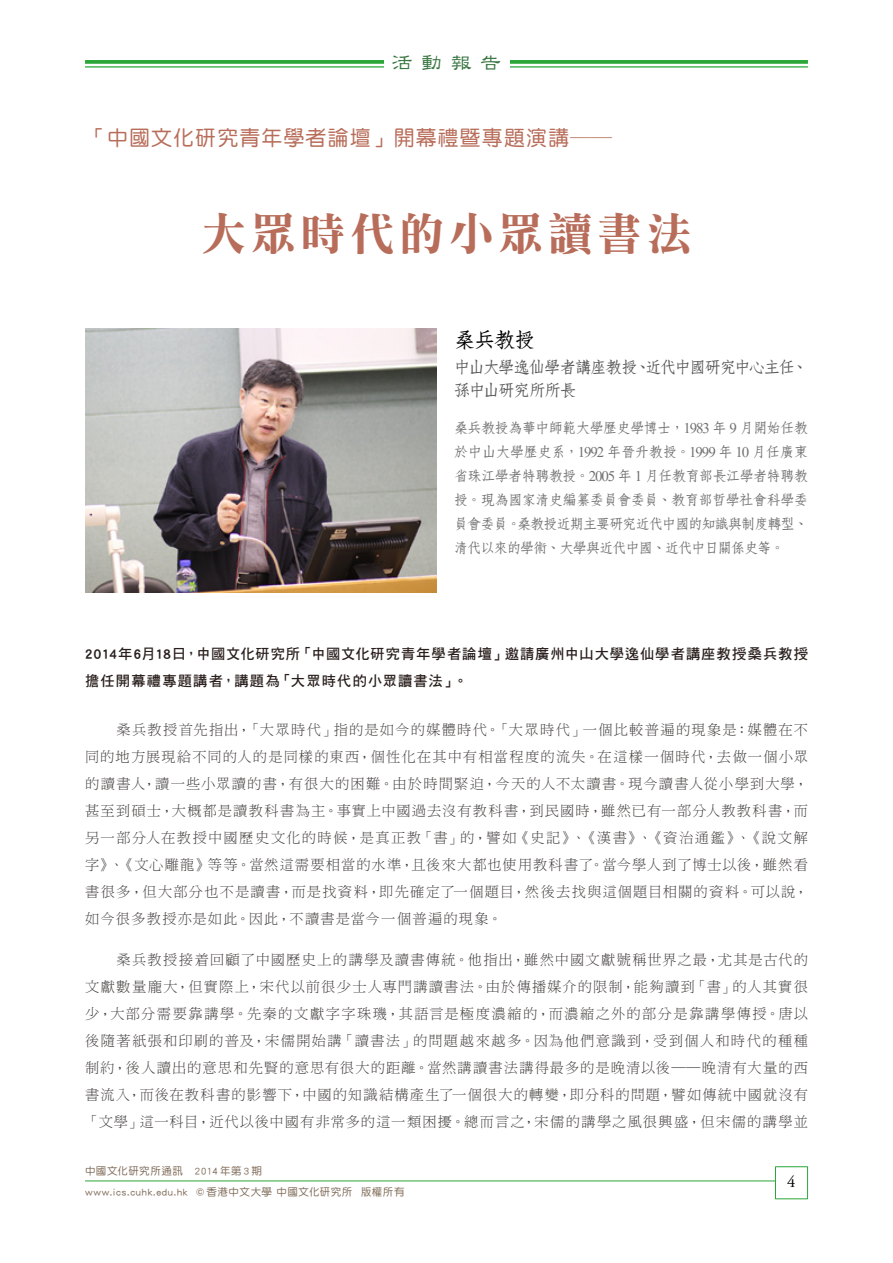
<style>
.page{position:relative;width:893px;height:1263px;background:#fff}
.page>*{position:absolute;margin:0;border:0;box-sizing:border-box;transform-origin:0 0}
.t1{font:45px "DF Li Song W7 WINP BF";letter-spacing:.1em;color:#b86d5a}
.t2{font:21px "DF Yuan Md HKP BF";letter-spacing:.05em;color:#b86d5a}
.t3{font:21px "DF Li Shu W5 WINP BF";color:#397642}
.t4{font:21px "DF Fang Song W6 HKP BF";color:#000}
.t5{font:16.5px/22.5px "DF Fang Song W6 HKP BF";letter-spacing:-.085em;color:#595757}
.t6{font:16.5px "Adobe Garamond Pro";color:#000}
.t7{font:14.25px/27px "DF Ming Lt HKSCS U";letter-spacing:.08em;color:#3e3a39;text-align:justify}
.t8{font:14.25px/24px "DF Fang Song W6 HKP BF";letter-spacing:-.075em;color:#727171;text-align:justify}
.t9{font:14.25px/27px "DF Hei Bd HKP BF";letter-spacing:.075em;color:#291f1c}
.t10{font:10.5px "DF Yuan Md HKP BF";letter-spacing:.05em;color:#816d5a}
.s1{font-family:"Aparajita";font-size:18.6px}
</style>
<div class="page">
<div style="left:775px;top:1166px;width:33px;height:33px;background:#fff;border:1px solid #2aa738"></div>
<hr style="left:85px;top:1180px;width:690px;height:1px;background:#2aa738">
<svg style="left:85px;top:60px;width:723px;height:4px;background:#37ac44"></svg>
<hr style="left:85px;top:66px;width:723px;height:2px;background:#2aa738">
<div style="left:384px;top:52px;width:125px;height:23px;background:#fff"></div>
<img style="left:85px;top:329px;width:352px;height:264px">
<h2 class="t3" style="left:392px;top:52px;width:111px">活動報告</h2>
<h2 class="t2" style="left:85px;top:128px;width:529px">「中國文化研究青年學者論壇」開幕禮暨專題演講──</h2>
<h1 class="t1" style="left:201px;top:211px;width:492px">大眾時代的小眾讀書法</h1>
<h2 class="t4" style="left:454px;top:329px;width:83px">桑兵教授</h2>
<p class="t5" style="left:454px;top:357px;width:355px">中山大學逸仙學者講座教授、近代中國研究中心主任、孫中山研究所所長</p>
<p class="t8" style="left:454px;top:417px;width:355px">桑兵教授為華中師範大學歷史學博士，<span class="s1">1983</span> 年 <span class="s1">9</span> 月開始任教於中山大學歷史系，<span class="s1">1992</span> 年晉升教授。<span class="s1">1999</span> 年 <span class="s1">10</span> 月任廣東省珠江學者特聘教授。<span class="s1">2005</span> 年 <span class="s1">1</span> 月任教育部長江學者特聘教授。現為國家清史編纂委員會委員、教育部哲學社會科學委員會委員。桑教授近期主要研究近代中國的知識與制度轉型、清代以來的學術、大學與近代中國、近代中日關係史等。</p>
<p class="t9" style="left:85px;top:640px;width:724px">2014年6月18日，中國文化研究所「中國文化研究青年學者論壇」邀請廣州中山大學逸仙學者講座教授桑兵教授擔任開幕禮專題講者，講題為「大眾時代的小眾讀書法」。</p>
<p class="t7" style="left:85px;top:716px;width:724px;text-indent:32px">桑兵教授首先指出，「大眾時代」指的是如今的媒體時代。「大眾時代」一個比較普遍的現象是：媒體在不同的地方展現給不同的人的是同樣的東西，個性化在其中有相當程度的流失。在這樣一個時代，去做一個小眾的讀書人，讀一些小眾讀的書，有很大的困難。由於時間緊迫，今天的人不太讀書。現今讀書人從小學到大學，甚至到碩士，大概都是讀教科書為主。事實上中國過去沒有教科書，到民國時，雖然已有一部分人教教科書，而另一部分人在教授中國歷史文化的時候，是真正教「書」的，譬如《史記》、《漢書》、《資治通鑑》、《說文解字》、《文心雕龍》等等。當然這需要相當的水準，且後來大都也使用教科書了。當今學人到了博士以後，雖然看書很多，但大部分也不是讀書，而是找資料，即先確定了一個題目，然後去找與這個題目相關的資料。可以說，如今很多教授亦是如此。因此，不讀書是當今一個普遍的現象。</p>
<p class="t7" style="left:85px;top:946px;width:724px;text-indent:32px">桑兵教授接着回顧了中國歷史上的講學及讀書傳統。他指出，雖然中國文獻號稱世界之最，尤其是古代的文獻數量龐大，但實際上，宋代以前很少士人專門講讀書法。由於傳播媒介的限制，能夠讀到「書」的人其實很少，大部分需要靠講學。先秦的文獻字字珠璣，其語言是極度濃縮的，而濃縮之外的部分是靠講學傳授。唐以後隨著紙張和印刷的普及，宋儒開始講「讀書法」的問題越來越多。因為他們意識到，受到個人和時代的種種制約，後人讀出的意思和先賢的意思有很大的距離。當然講讀書法講得最多的是晚清以後──晚清有大量的西書流入，而後在教科書的影響下，中國的知識結構產生了一個很大的轉變，即分科的問題，譬如傳統中國就沒有「文學」這一科目，近代以後中國有非常多的這一類困擾。總而言之，宋儒的講學之風很興盛，但宋儒的講學並</p>
<p class="t10" style="left:85px;top:1166px;width:178px">中國文化研究所通訊　2014 年第 3 期</p>
<p class="t10" style="left:85px;top:1187px;width:321px">www.ics.cuhk.edu.hk © 香港中文大學 中國文化研究所 版權所有</p>
<p class="t6" style="left:787px;top:1172px;width:10px">4</p>
</div>
